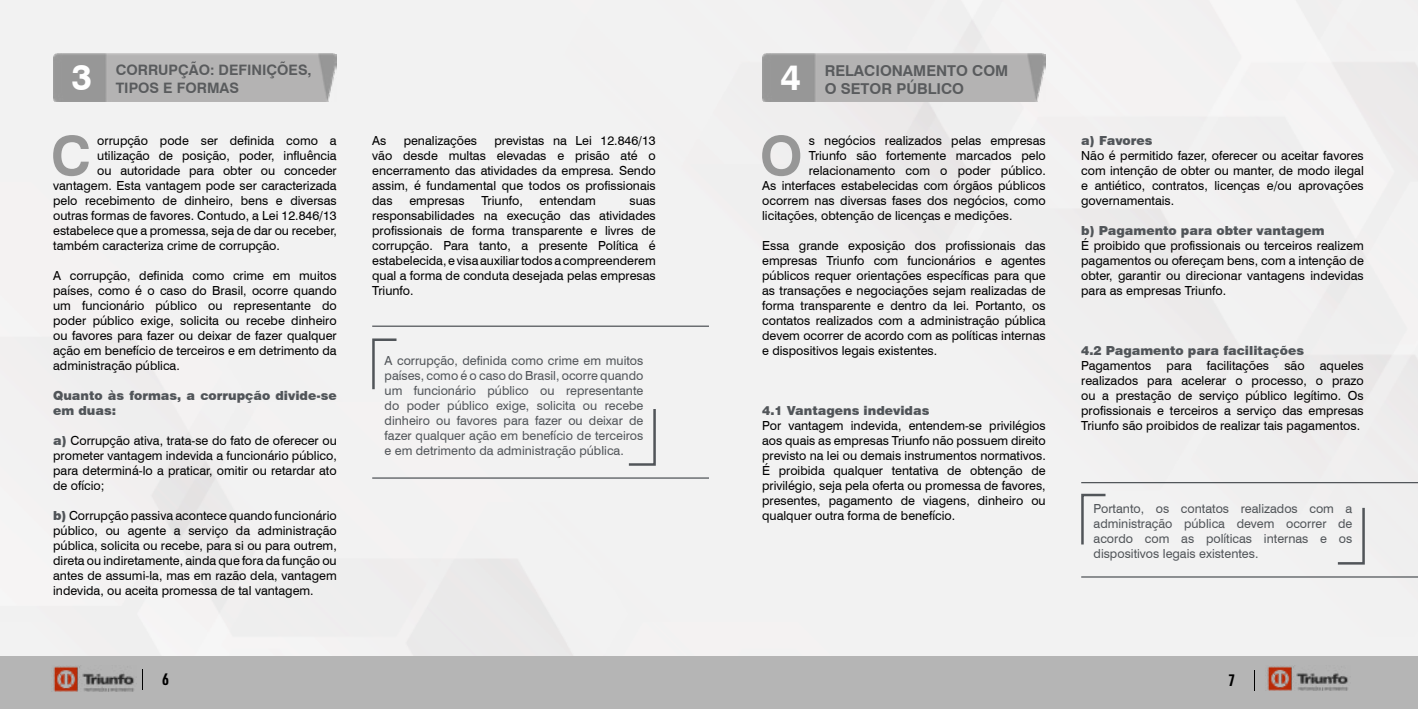
<style>
.page{position:relative;width:1418px;height:709px;background:#fff}
.page>*{position:absolute;margin:0;border:0;box-sizing:border-box;transform-origin:0 0}
.t1{font:700 54.25px "Swiss 721 BT";color:#979797}
.t2{font:700 36.25px "Swiss 721 BT";color:#fff}
.t3{font:700 16.25px "URWDIN Cond";color:#000}
.t4{font:700 15px "Swiss 721 BT";color:#595b5d}
.t5{font:700 14.38px "Swiss 721 BT";color:#595b5d}
.t6{font:12.5px/15px "Swiss 721 BT";color:#000;text-align:justify}
.t7{font:12.5px/15px "Swiss 721 BT";color:#515559;text-align:justify}
.t8{font:900 12.5px/15px "Swiss 721 BT";color:#515559}
.s1{font-weight:900;color:#515559}
</style>
<div class="page">
<div style="left:0;top:656px;width:1417px;height:53px;background:#b5b5b5"></div>
<svg style="left:142px;top:669px;width:1px;height:20px"></svg>
<svg style="left:1254px;top:670px;width:1px;height:21px"></svg>
<img style="left:53px;top:666px;width:81px;height:25px">
<img style="left:1267px;top:666px;width:81px;height:25px">
<img style="left:53px;top:53px;width:284px;height:48px">
<img style="left:762px;top:53px;width:283px;height:48px">
<svg style="left:1079px;top:492px;width:28px;height:55px"></svg>
<hr style="left:1081px;top:482px;width:336px;height:1px;background:#515559">
<hr style="left:1081px;top:576px;width:336px;height:1px;background:#515559">
<svg style="left:371px;top:337px;width:28px;height:55px"></svg>
<hr style="left:372px;top:325px;width:337px;height:2px;background:#515559">
<hr style="left:372px;top:477px;width:337px;height:1px;background:#515559">
<svg style="left:626px;top:406px;width:31px;height:61px"></svg>
<svg style="left:1335px;top:505px;width:30px;height:61px"></svg>
<h2 class="t2" style="left:71px;top:55px;width:22px">3</h2>
<p class="t5" style="left:116px;top:61px;width:197px">CORRUPÇÃO: DEFINIÇÕES,</p>
<p class="t5" style="left:116px;top:79px;width:125px">TIPOS E FORMAS</p>
<h2 class="t2" style="left:780px;top:55px;width:22px">4</h2>
<p class="t4" style="left:824px;top:61px;width:185px">RELACIONAMENTO COM</p>
<p class="t4" style="left:824px;top:79px;width:141px">O SETOR PÚBLICO</p>
<h1 class="t1" style="left:51px;top:123px;width:42px">C</h1>
<p class="t6" style="left:97px;top:133px;width:241px">orrupção pode ser definida como a</p>
<p class="t6" style="left:97px;top:148px;width:241px">utilização de posição, poder, influência</p>
<p class="t6" style="left:97px;top:163px;width:241px">ou autoridade para obter ou conceder</p>
<p class="t6" style="left:53px;top:178px;width:285px">vantagem. Esta vantagem pode ser caracterizada</p>
<p class="t6" style="left:53px;top:193px;width:285px">pelo recebimento de dinheiro, bens e diversas</p>
<p class="t6" style="left:53px;top:208px;width:285px">outras formas de favores. Contudo, a Lei 12.846/13</p>
<p class="t6" style="left:53px;top:223px;width:285px">estabelece que a promessa, seja de dar ou receber,</p>
<p class="t6" style="left:53px;top:238px;width:228px">também caracteriza crime de corrupção.</p>
<p class="t6" style="left:53px;top:268px;width:285px">A corrupção, definida como crime em muitos países, como é o caso do Brasil, ocorre quando um funcionário público ou representante do poder público exige, solicita ou recebe dinheiro ou favores para fazer ou deixar de fazer qualquer ação em benefício de terceiros e em detrimento da administração pública.</p>
<p class="t8" style="left:53px;top:388px;width:285px">Quanto às formas, a corrupção divide-se em duas:</p>
<p class="t6" style="left:53px;top:433px;width:285px"><span class="s1">a)</span> Corrupção ativa, trata-se do fato de oferecer ou prometer vantagem indevida a funcionário público, para determiná-lo a praticar, omitir ou retardar ato de ofício;</p>
<p class="t6" style="left:53px;top:508px;width:285px"><span class="s1">b)</span> Corrupção passiva acontece quando funcionário público, ou agente a serviço da administração pública, solicita ou recebe, para si ou para outrem, direta ou indiretamente, ainda que fora da função ou antes de assumi-la, mas em razão dela, vantagem indevida, ou aceita promessa de tal vantagem.</p>
<p class="t6" style="left:372px;top:133px;width:285px;text-indent:122px">previstas na Lei 12.846/13 vão desde multas elevadas e prisão até o encerramento das atividades da empresa. Sendo assim, é fundamental que todos os profissionais das</p>
<p class="t6" style="left:372px;top:133px;width:16px">As</p>
<p class="t6" style="left:404px;top:133px;width:75px">penalizações</p>
<p class="t6" style="left:409px;top:193px;width:57px">empresas</p>
<p class="t6" style="left:481px;top:193px;width:43px">Triunfo,</p>
<p class="t6" style="left:539px;top:193px;width:58px">entendam</p>
<p class="t6" style="left:372px;top:193px;width:285px;text-indent:257px">suas responsabilidades na execução das atividades profissionais de forma transparente e livres de corrupção. Para tanto, a presente Política é estabelecida, e visa auxiliar todos a compreenderem qual a forma de conduta desejada pelas empresas Triunfo.</p>
<p class="t7" style="left:384px;top:353px;width:260px">A corrupção, definida como crime em muitos países, como é o caso do Brasil, ocorre quando um funcionário público ou representante do poder público exige, solicita ou recebe dinheiro ou favores para fazer ou deixar de fazer qualquer ação em benefício de terceiros e em detrimento da administração pública.</p>
<h1 class="t1" style="left:759px;top:123px;width:44px">O</h1>
<p class="t6" style="left:808px;top:133px;width:238px">s negócios realizados pelas empresas</p>
<p class="t6" style="left:808px;top:148px;width:238px">Triunfo são fortemente marcados pelo</p>
<p class="t6" style="left:808px;top:163px;width:238px">relacionamento com o poder público.</p>
<p class="t6" style="left:762px;top:178px;width:285px">As interfaces estabelecidas com órgãos públicos</p>
<p class="t6" style="left:762px;top:193px;width:285px">ocorrem nas diversas fases dos negócios, como</p>
<p class="t6" style="left:762px;top:208px;width:252px">licitações, obtenção de licenças e medições.</p>
<p class="t6" style="left:762px;top:238px;width:285px">Essa grande exposição dos profissionais das empresas Triunfo com funcionários e agentes públicos requer orientações específicas para que as transações e negociações sejam realizadas de forma transparente e dentro da lei. Portanto, os contatos realizados com a administração pública devem ocorrer de acordo com as políticas internas e dispositivos legais existentes.</p>
<p class="t8" style="left:762px;top:403px;width:169px">4.1 Vantagens indevidas</p>
<p class="t6" style="left:762px;top:418px;width:285px">Por vantagem indevida, entendem-se privilégios aos quais as empresas Triunfo não possuem direito previsto na lei ou demais instrumentos normativos.<br>É proibida qualquer tentativa de obtenção de privilégio, seja pela oferta ou promessa de favores, presentes, pagamento de viagens, dinheiro ou qualquer outra forma de benefício.</p>
<p class="t8" style="left:1081px;top:133px;width:73px">a) Favores</p>
<p class="t6" style="left:1081px;top:148px;width:284px">Não é permitido fazer, oferecer ou aceitar favores com intenção de obter ou manter, de modo ilegal e antiético, contratos, licenças e/ou aprovações governamentais.</p>
<p class="t8" style="left:1081px;top:223px;width:245px">b) Pagamento para obter vantagem</p>
<p class="t6" style="left:1081px;top:238px;width:284px">É proibido que profissionais ou terceiros realizem pagamentos ou ofereçam bens, com a intenção de obter, garantir ou direcionar vantagens indevidas para as empresas Triunfo.</p>
<p class="t8" style="left:1081px;top:343px;width:224px">4.2 Pagamento para facilitações</p>
<p class="t6" style="left:1081px;top:358px;width:284px">Pagamentos para facilitações são aqueles realizados para acelerar o processo, o prazo ou a prestação de serviço público legítimo. Os profissionais e terceiros a serviço das empresas Triunfo são proibidos de realizar tais pagamentos.</p>
<p class="t7" style="left:1093px;top:500px;width:260px">Portanto, os contatos realizados com a administração pública devem ocorrer de acordo com as políticas internas e os dispositivos legais existentes.</p>
<h3 class="t3" style="left:162px;top:668px;width:8px">6</h3>
<h3 class="t3" style="left:1228px;top:669px;width:8px">7</h3>
</div>
